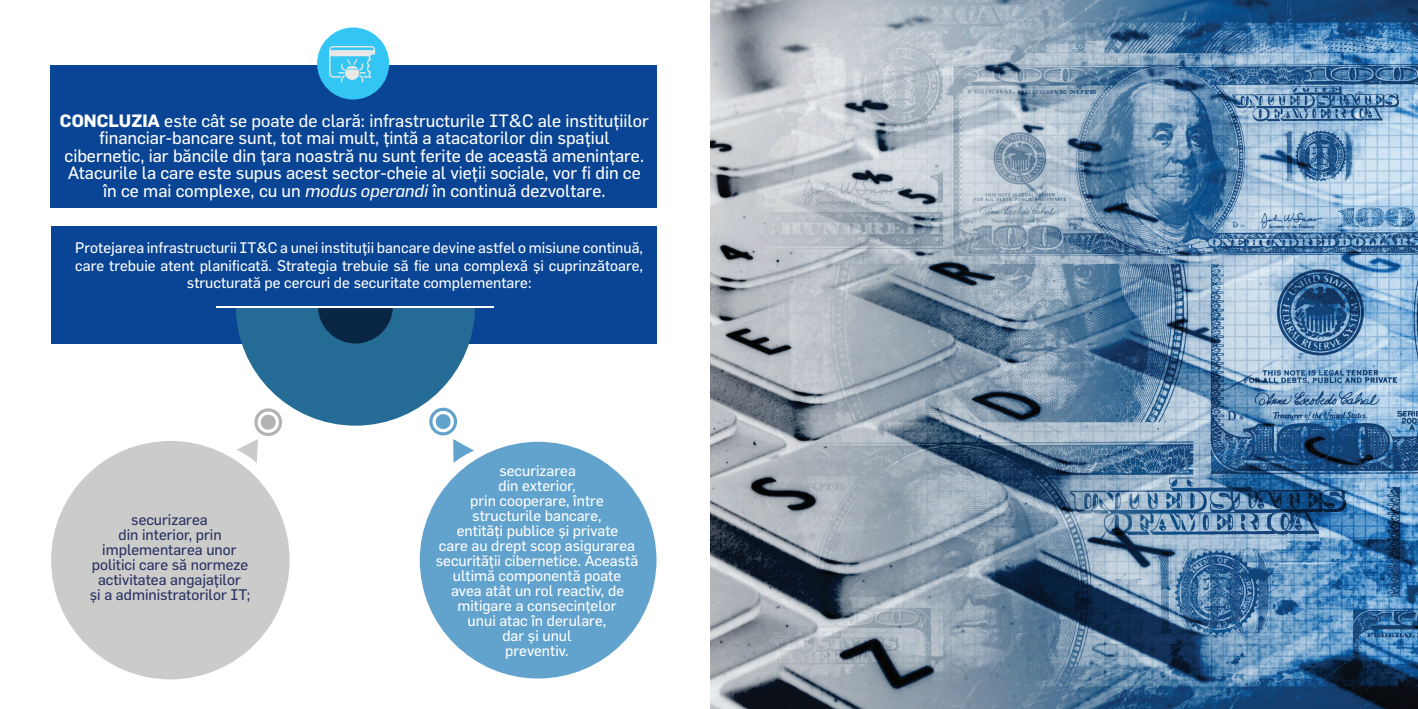
<style>
.page{position:relative;width:1418px;height:709px;background:#fff}
.page>*{position:absolute;margin:0;border:0;box-sizing:border-box;transform-origin:0 0}
.t1{font:17.5px/17.5px "Flama Basic";color:#fff;text-align:center}
.t2{font:15px/15px "Flama Basic";color:#fff;text-align:center}
.t3{font:15px/15px "Flama Basic";color:#283162;text-align:center}
.s1{font-family:"Flama";font-weight:700}
.s2{font-style:italic}
</style>
<div class="page">
<div style="left:51px;top:226px;width:605px;height:117px;background:#094594"></div>
<svg style="left:236px;top:307px;width:239px;height:156px"></svg>
<hr style="left:216px;top:306px;width:278px;height:1px;background:#fff">
<div style="left:51px;top:441px;width:238px;height:238px;background:#cbcbca;border-radius:50%"></div>
<div style="left:420px;top:442px;width:236px;height:236px;background:#62a3ce;border-radius:50%"></div>
<img style="left:710px;top:0;width:707px;height:709px">
<div style="left:50px;top:65px;width:606px;height:143px;background:#094594"></div>
<div style="left:317px;top:27px;width:72px;height:72px;background:#33c5f3;border-radius:50%"></div>
<svg style="left:329px;top:46px;width:46px;height:36px"></svg>
<p class="t1" style="left:60px;top:111px;width:590px"><span class="s1">CONCLUZIA</span> este cât se poate de clară: infrastructurile IT&amp;C ale instituţiilor financiar-bancare sunt, tot mai mult, ţintă a atacatorilor din spaţiul cibernetic, iar băncile din ţara noastră nu sunt ferite de această ameninţare.<br>Atacurile la care este supus acest sector-cheie al vieţii sociale, vor fi din ce în ce mai complexe, cu un <span class="s2">modus operandi</span> în continuă dezvoltare.</p>
<p class="t2" style="left:75px;top:239px;width:569px;line-height:17.5px">Protejarea infrastructurii IT&amp;C a unei instituţii bancare devine astfel o misiune continuă, care trebuie atent planificată. Strategia trebuie să fie una complexă şi cuprinzătoare, structurată pe cercuri de securitate complementare:</p>
<p class="t3" style="left:131px;top:512px;width:78px">securizarea</p>
<p class="t3" style="left:102px;top:527px;width:136px">din interior, prin implementarea unor</p>
<p class="t3" style="left:92px;top:557px;width:158px">politici care să normeze activitatea angajaţilor</p>
<p class="t3" style="left:90px;top:587px;width:162px">şi a administratorilor IT;</p>
<p class="t2" style="left:436px;top:462px;width:204px">securizarea<br>din exterior,<br>prin cooperare, între structurile bancare,<br>entităţi publice şi private<br>care au drept scop asigurarea securităţii cibernetice. Această ultimă componentă poate avea atât un rol reactiv, de mitigare a consecinţelor<br>unui atac în derulare,<br>dar şi unul<br>preventiv.</p>
</div>
